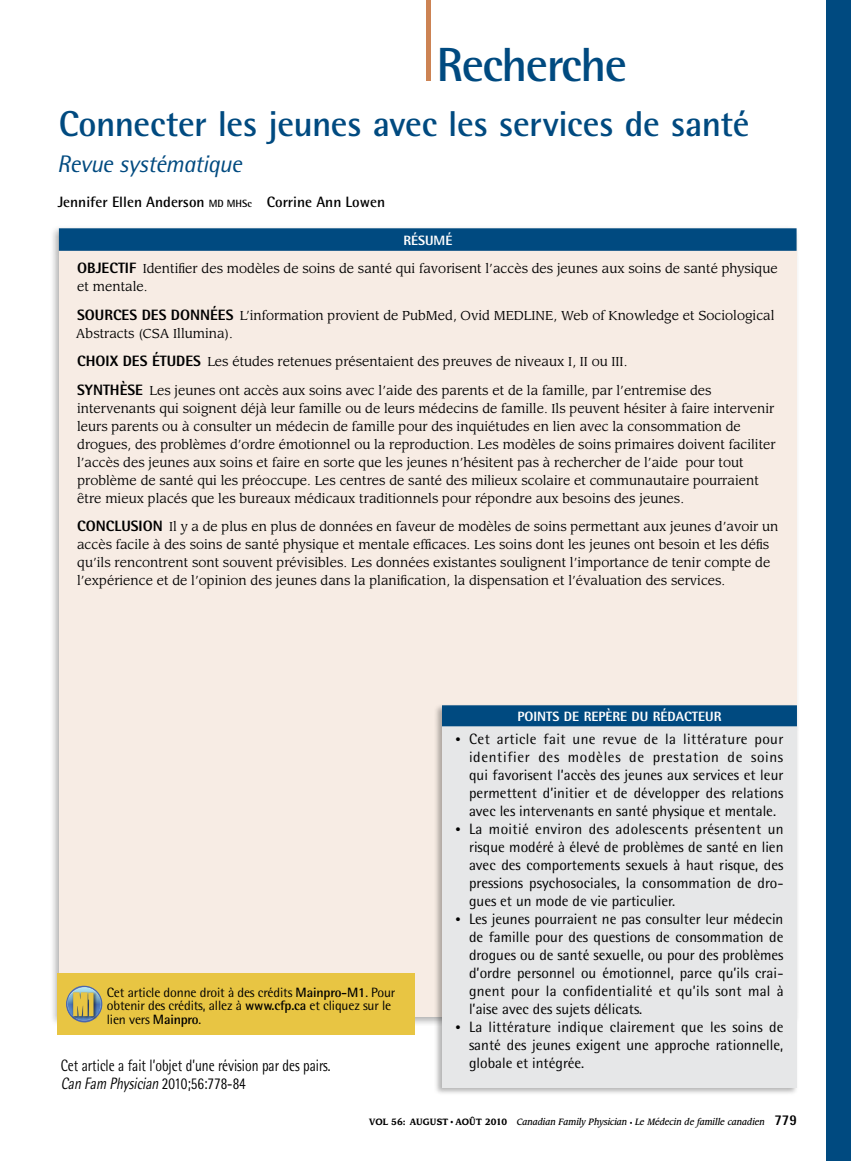
<style>
.page{position:relative;width:851px;height:1161px;background:#fff}
.page>*{position:absolute;margin:0;border:0;box-sizing:border-box;transform-origin:0 0}
.t1{font:700 48px "Rotis Semi Sans Std";letter-spacing:-.03em;color:#004a80}
.t2{font:700 36px "Rotis Semi Sans Std";letter-spacing:-.01em;color:#004a80}
.t3{font:italic 24px "Rotis Semi Sans Std";letter-spacing:-.02em;color:#004a80}
.t4{font:16.5px/18px "Rotis Semi Sans Std";color:#000;scale:.8 1}
.t5{font:15px/18px "Rotis Semi Sans Std";color:#000;text-align:justify}
.t6{font:700 15px "Rotis Semi Sans Std";color:#000}
.t7{font:13.5px/13.5px "Rotis Semi Sans Std";letter-spacing:-.01em;color:#000}
.t8{font:800 13.5px "Rotis Semi Sans Std";color:#fff}
.t9{font:12.75px/18px "Leawood Std";color:#000}
.t10{font:italic 500 9px "Leawood Std";color:#000;scale:.9 1}
.s1{font-size:10.5px}
.s2{font-family:"Rotis Semi Sans Std";font-weight:800;font-size:15px}
.s3{font-weight:700}
.s4{font-style:italic}
.s5{font-weight:700;font-style:normal}
.s6{font-family:"Times";font-weight:400;font-style:normal}
.s7{font-style:normal;font-size:6px}
.s8{font-family:"Rotis Semi Sans Std";font-weight:800;font-style:normal;font-size:15px}
</style>
<div class="page">
<div style="left:826px;top:0;width:24px;height:1161px;background:#004a80"></div>
<div style="left:426px;top:0;width:5px;height:81px;background:#cc8354"></div>
<div style="left:49px;top:224px;width:751px;height:802px;background:#000;opacity:.3"></div>
<div style="left:59px;top:236px;width:737px;height:781px;background:#f7ece4"></div>
<div style="left:59px;top:228px;width:737px;height:23px;background:#004a80"></div>
<div style="left:434px;top:703px;width:365px;height:393px;background:#000;opacity:.3"></div>
<div style="left:442px;top:716px;width:354px;height:372px;background:#e6e7e8"></div>
<div style="left:442px;top:705px;width:354px;height:21px;background:#004a80"></div>
<div style="left:57px;top:974px;width:357px;height:61px;background:#e8c543"></div>
<svg style="left:66px;top:986px;width:36px;height:37px"></svg>
<h1 class="t1" style="left:436px;top:35px;width:192px">Recherche</h1>
<h2 class="t2" style="left:59px;top:102px;width:692px">Connecter les jeunes avec les services de santé</h2>
<h3 class="t3" style="left:57px;top:150px;width:186px">Revue systématique</h3>
<p class="t6" style="left:58px;top:193px;width:329px">Jennifer Ellen Anderson <span class="s1">MD MHSc</span> Corrine Ann Lowen</p>
<p class="t8" style="left:403px;top:232px;width:51px">RÉSUMÉ</p>
<p class="t9" style="left:77px;top:260px;width:702px"><span class="s2">OBJECTIF</span> Identifier des modèles de soins de santé qui favorisent l’accès des jeunes aux soins de santé physique et mentale.</p>
<p class="t9" style="left:76px;top:307px;width:700px"><span class="s2">SOURCES DES DONNÉES</span> L’information provient de PubMed, Ovid MEDLINE, Web of Knowledge et Sociological<br>Abstracts (CSA Illumina).</p>
<p class="t9" style="left:77px;top:353px;width:551px"><span class="s2">CHOIX DES ÉTUDES</span> Les études retenues présentaient des preuves de niveaux I, II ou III.</p>
<p class="t9" style="left:77px;top:382px;width:700px"><span class="s2">SYNTHÈSE</span> Les jeunes ont accès aux soins avec l’aide des parents et de la famille, par l’entremise des intervenants qui soignent déjà leur famille ou de leurs médecins de famille. Ils peuvent hésiter à faire intervenir leurs parents ou à consulter un médecin de famille pour des inquiétudes en lien avec la consommation de drogues, des problèmes d’ordre émotionnel ou la reproduction. Les modèles de soins primaires doivent faciliter l’accès des jeunes aux soins et faire en sorte que les jeunes n’hésitent pas à rechercher de l’aide pour tout problème de santé qui les préoccupe. Les centres de santé des milieux scolaire et communautaire pourraient être mieux placés que les bureaux médicaux traditionnels pour répondre aux besoins des jeunes.</p>
<p class="t9" style="left:77px;top:518px;width:703px"><span class="s2">CONCLUSION</span> Il y a de plus en plus de données en faveur de modèles de soins permettant aux jeunes d’avoir un accès facile à des soins de santé physique et mentale efficaces. Les soins dont les jeunes ont besoin et les défis qu’ils rencontrent sont souvent prévisibles. Les données existantes soulignent l’importance de tenir compte de l’expérience et de l’opinion des jeunes dans la planification, la dispensation et l’évaluation des services.</p>
<p class="t7" style="left:107px;top:985px;width:290px">Cet article donne droit à des crédits <span class="s3">Mainpro-M1</span>. Pour obtenir des crédits, allez à <span class="s3">www.cfp.ca</span> et cliquez sur le lien vers <span class="s3">Mainpro</span>.</p>
<p class="t4" style="left:61px;top:1056px;width:339px">Cet article a fait l’objet d’une révision par des pairs.<br><span class="s4">Can Fam Physician</span> 2010;56:778-84</p>
<p class="t8" style="left:517px;top:708px;width:205px">POINTS DE REPÈRE DU RÉDACTEU R</p>
<p class="t5" style="left:469px;top:729px;width:316px;text-indent:-14px"><span class="s1">•</span> Cet article fait une revue de la littérature pour identifier des modèles de prestation de soins qui favorisent l’accès des jeunes aux services et leur permettent d’initier et de développer des relations avec les intervenants en santé physique et mentale.</p>
<p class="t5" style="left:469px;top:819px;width:316px;text-indent:-14px"><span class="s1">•</span> La moitié environ des adolescents présentent un risque modéré à élevé de problèmes de santé en lien avec des comportements sexuels à haut risque, des pressions psychosociales, la consommation de dro&shy;gues et un mode de vie particulier.</p>
<p class="t5" style="left:469px;top:909px;width:316px;text-indent:-14px"><span class="s1">•</span> Les jeunes pourraient ne pas consulter leur médecin de famille pour des questions de consommation de drogues ou de santé sexuelle, ou pour des problèmes d’ordre personnel ou émotionnel, parce qu’ils crai&shy;gnent pour la confidentialité et qu’ils sont mal à l’aise avec des sujets délicats.</p>
<p class="t5" style="left:469px;top:1017px;width:316px;text-indent:-14px"><span class="s1">•</span> La littérature indique clairement que les soins de santé des jeunes exigent une approche rationnelle, globale et intégrée.</p>
<p class="t10" style="left:369px;top:1116px;width:477px"><span class="s5">VOL 56: AUGUST</span> <span class="s6">•</span> <span class="s5">AOÛT 2010</span> Canadian Family Physician <span class="s7">•</span> Le Médecin de famille canadien <span class="s8">779</span></p>
</div>
